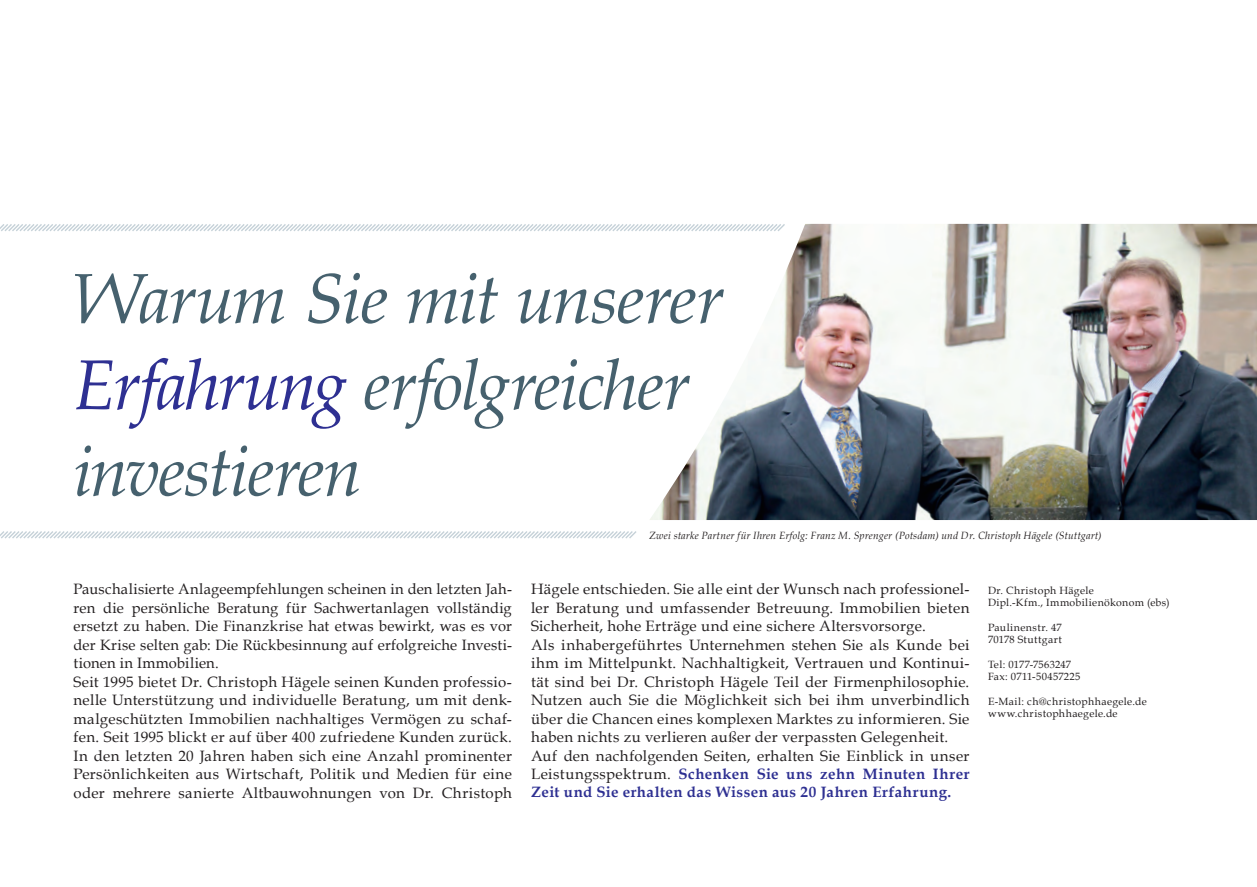
<style>
.page{position:relative;width:1257px;height:887px;background:#fff}
.page>*{position:absolute;margin:0;border:0;box-sizing:border-box;transform-origin:0 0}
.t1{font:italic 70.5px/86.2px "Book Antiqua";letter-spacing:-.02em;color:#46616e}
.t2{font:15px/18.5px "Book Antiqua";letter-spacing:.025em;color:#231f20}
.t3{font:10.5px/12.3px "Book Antiqua";letter-spacing:.03em;color:#231f20}
.t4{font:italic 10.5px "Book Antiqua";letter-spacing:.02em;color:#231f20}
.s1{color:#2e3092}
.s2{font-weight:700;color:#2e3092}
</style>
<div class="page">
<svg style="left:0;top:224px;width:649px;height:7px"></svg>
<svg style="left:0;top:531px;width:637px;height:8px"></svg>
<img style="left:649px;top:224px;width:608px;height:296px">
<h1 class="t1" style="left:74px;top:257px;width:651px">Warum Sie mit unserer<br><span class="s1">Erfahrung</span> erfolgreicher investieren</h1>
<p class="t4" style="left:649px;top:529px;width:454px">Zwei starke Partner für Ihren Erfolg: Franz M. Sprenger (Potsdam) und Dr. Christoph Hägele (Stuttgart)</p>
<p class="t2" style="left:74px;top:579px;width:440px">Pauschalisierte Anlageempfehlungen scheinen in den letzten Jah&shy;ren die persönliche Beratung für Sachwertanlagen vollständig ersetzt zu haben. Die Finanzkrise hat etwas bewirkt, was es vor der Krise selten gab: Die Rückbesinnung auf erfolgreiche Investi&shy;tionen in Immobilien.<br>Seit 1995 bietet Dr. Christoph Hägele seinen Kunden professio&shy;nelle Unterstützung und individuelle Beratung, um mit denk&shy;malgeschützten Immobilien nachhaltiges Vermögen zu schaf&shy;fen. Seit 1995 blickt er auf über 400 zufriedene Kunden zurück.<br>In den letzten 20 Jahren haben sich eine Anzahl prominenter Persönlichkeiten aus Wirtschaft, Politik und Medien für eine oder mehrere sanierte Altbauwohnungen von Dr. Christoph</p>
<p class="t2" style="left:531px;top:579px;width:440px">Hägele entschieden. Sie alle eint der Wunsch nach professionel&shy;ler Beratung und umfassender Betreuung. Immobilien bieten Sicherheit, hohe Erträge und eine sichere Altersvorsorge.<br>Als inhabergeführtes Unternehmen stehen Sie als Kunde bei ihm im Mittelpunkt. Nachhaltigkeit, Vertrauen und Kontinui&shy;tät sind bei Dr. Christoph Hägele Teil der Firmenphilosophie.<br>Nutzen auch Sie die Möglichkeit sich bei ihm unverbindlich über die Chancen eines komplexen Marktes zu informieren. Sie haben nichts zu verlieren außer der verpassten Gelegenheit.<br>Auf den nachfolgenden Seiten, erhalten Sie Einblick in unser Leistungsspektrum. <span class="s2">Schenken Sie uns zehn Minuten Ihrer Zeit und Sie erhalten das Wissen aus 20 Jahren Erfahrung.</span></p>
<p class="t3" style="left:988px;top:584px;width:183px">Dr. Christoph Hägele<br>Dipl.-Kfm., Immobilienökonom (ebs)</p>
<p class="t3" style="left:988px;top:621px;width:76px">Paulinenstr. 47<br>70178 Stuttgart</p>
<p class="t3" style="left:988px;top:658px;width:94px">Tel: 0177-7563247<br>Fax: 0711-50457225</p>
<p class="t3" style="left:988px;top:695px;width:160px">E-Mail: ch@christophhaegele.de www.christophhaegele.de</p>
</div>
